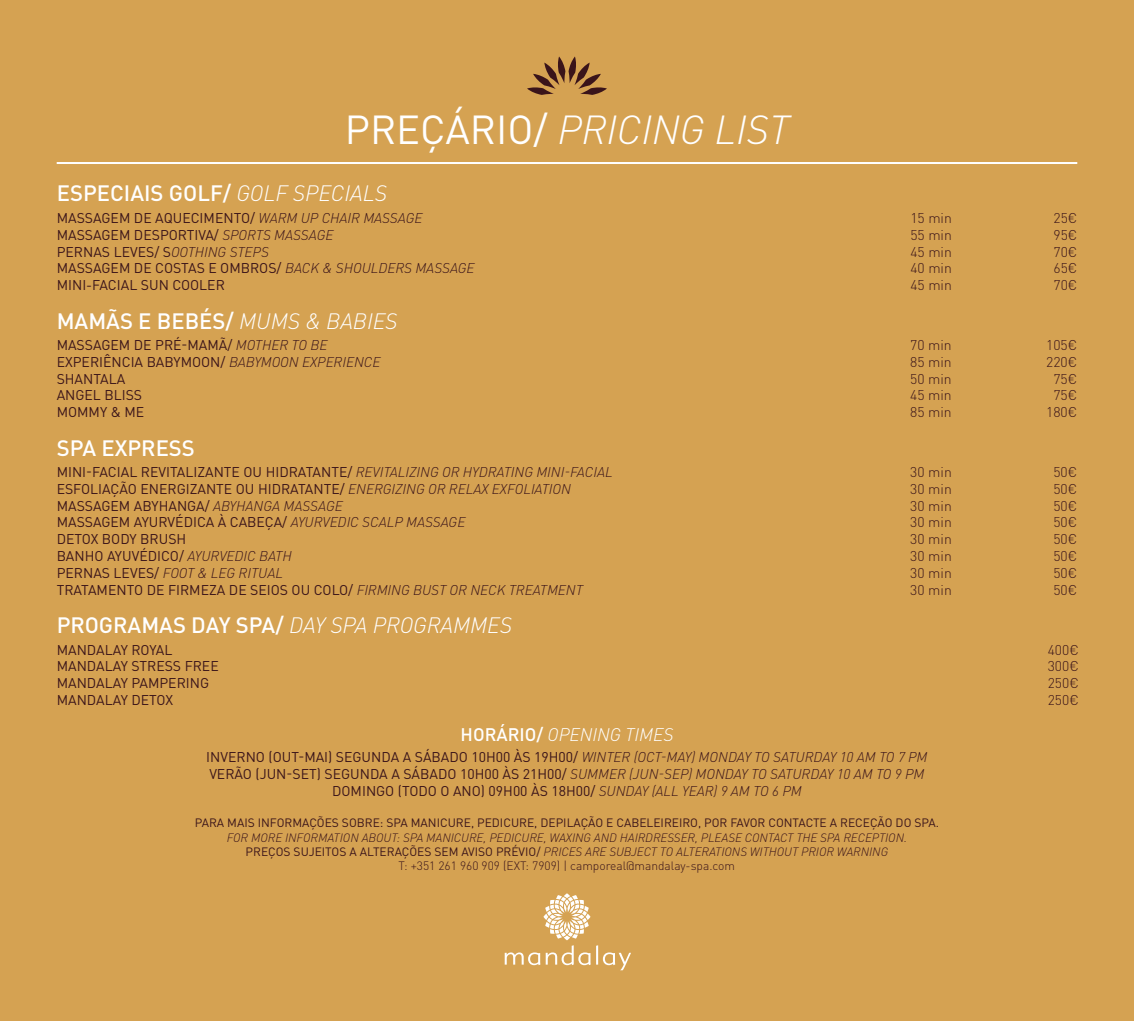
<style>
.page{position:relative;width:1134px;height:1021px;background:#fff}
.page>*{position:absolute;margin:0;border:0;box-sizing:border-box;transform-origin:0 0}
.t1{font:italic 300 40px "DIN Pro";color:#fff}
.t2{font:500 22px "DIN Pro";color:#fff}
.t3{font:italic 300 18px "DIN Pro";color:#fff}
.t4{font:14px/16.8px "DIN Pro";color:#3a141a}
.t5{font:300 14px/16.8px "DIN Pro";color:#3a141a;text-align:justify}
.t6{font:italic 300 12px/14.4px "DIN Pro";color:#3a141a;text-align:center}
.t7{font:12px "DIN Pro";color:#3a141a}
.s1{font-weight:400;font-style:normal}
.s2{font-weight:300;font-style:italic}
.s3{font-weight:500;font-style:normal}
.s4{font-style:normal}
</style>
<div class="page">
<div style="left:0;top:0;width:1134px;height:1020px;background:#d5a252"></div>
<svg style="left:527px;top:56px;width:80px;height:39px"></svg>
<hr style="left:57px;top:162px;width:1020px;height:2px;background:#fff">
<svg style="left:505px;top:893px;width:126px;height:77px"></svg>
<h1 class="t1" style="left:345px;top:99px;width:446px"><span class="s1">PREÇÁRIO/</span> PRICING LIST</h1>
<h2 class="t2" style="left:57px;top:175px;width:332px">ESPECIAIS GOLF/ <span class="s2">GOLF SPECIALS</span></h2>
<p class="t4" style="left:57px;top:208px;width:419px">MASSAGEM DE AQUECIMENTO/ <span class="s2">WARM UP CHAIR MASSAGE </span>MASSAGEM DESPORTIVA/ <span class="s2">SPORTS MASSAGE<br></span>PERNAS LEVES/ S<span class="s2">OOTHING STEPS<br></span>MASSAGEM DE COSTAS E OMBROS/ <span class="s2">BACK &amp; SHOULDERS MASSAGE </span>MINI-FACIAL SUN COOLER</p>
<p class="t5" style="left:1053px;top:208px;width:25px">25€ 95€ 70€ 65€ 70€</p>
<p class="t5" style="left:910px;top:208px;width:43px">15 min 55 min 45 min 40 min 45 min</p>
<h2 class="t2" style="left:57px;top:303px;width:342px">MAMÃS E BEBÉS/ <span class="s2">MUMS &amp; BABIES</span></h2>
<p class="t4" style="left:57px;top:335px;width:325px">MASSAGEM DE PRÉ-MAMÃ/ <span class="s2">MOTHER TO BE<br></span>EXPERIÊNCIA BABYMOON/ <span class="s2">BABYMOON EXPERIENCE<br></span>SHANTALA<br>ANGEL BLISS<br>MOMMY &amp; ME</p>
<p class="t5" style="left:910px;top:335px;width:43px">70 min 85 min 50 min 45 min 85 min</p>
<p class="t5" style="left:1046px;top:335px;width:33px;text-align:center">105€<br>220€<br>75€<br>75€<br>180€</p>
<h2 class="t2" style="left:57px;top:429px;width:140px">SPA EXPRESS</h2>
<p class="t4" style="left:57px;top:462px;width:557px">MINI-FACIAL REVITALIZANTE OU HIDRATANTE/ <span class="s2">REVITALIZING OR HYDRATING MINI-FACIAL </span>ESFOLIAÇÃO ENERGIZANTE OU HIDRATANTE/ <span class="s2">ENERGIZING OR RELAX EXFOLIATION </span>MASSAGEM ABYHANGA/ <span class="s2">ABYHANGA MASSAGE<br></span>MASSAGEM AYURVÉDICA À CABEÇA/ <span class="s2">AYURVEDIC SCALP MASSAGE<br></span>DETOX BODY BRUSH<br>BANHO AYUVÉDICO/ <span class="s2">AYURVEDIC BATH<br></span>PERNAS LEVES/ <span class="s2">FOOT &amp; LEG RITUAL<br></span>TRATAMENTO DE FIRMEZA DE SEIOS OU COLO/ <span class="s2">FIRMING BUST OR NECK TREATMENT</span></p>
<p class="t5" style="left:910px;top:462px;width:43px">30 min 30 min 30 min 30 min 30 min 30 min 30 min 30 min</p>
<p class="t5" style="left:1053px;top:462px;width:25px">50€ 50€ 50€ 50€ 50€ 50€ 50€ 50€</p>
<h2 class="t2" style="left:57px;top:607px;width:457px">PROGRAMAS DAY SPA/ <span class="s2">DAY SPA PROGRAMMES</span></h2>
<p class="t4" style="left:57px;top:639px;width:164px">MANDALAY ROYAL<br>MANDALAY STRESS FREE<br>MANDALAY PAMPERING<br>MANDALAY DETOX</p>
<p class="t5" style="left:1048px;top:640px;width:33px">400€ 300€ 250€ 250€</p>
<p class="t3" style="left:461px;top:720px;width:214px"><span class="s3">HORÁRIO/</span> OPENING TIMES</p>
<p class="t4" style="left:206px;top:747px;width:723px;text-align:center">INVERNO (OUT-MAI) SEGUNDA A SÁBADO 10H00 ÀS 19H00/ <span class="s2">WINTER (OCT-MAY) MONDAY TO SATURDAY 10 AM TO 7 PM<br></span>VERÃO (JUN-SET) SEGUNDA A SÁBADO 10H00 ÀS 21H00/ <span class="s2">SUMMER (JUN-SEP) MONDAY TO SATURDAY 10 AM TO 9 PM<br></span>DOMINGO (TODO O ANO) 09H00 ÀS 18H00/ <span class="s2">SUNDAY (ALL YEAR) 9 AM TO 6 PM</span></p>
<p class="t7" style="left:195px;top:813px;width:746px">PARA MAIS INFORMAÇÕES SOBRE: SPA MANICURE, PEDICURE, DEPILAÇÃO E CABELEIREIRO, POR FAVOR CONTACTE A RECEÇÃO DO SPA.</p>
<p class="t6" style="left:227px;top:829px;width:682px">FOR MORE INFORMATION ABOUT: SPA MANICURE, PEDICURE, WAXING AND HAIRDRESSER, PLEASE CONTACT THE SPA RECEPTION.<br><span class="s1">PREÇOS SUJEITOS A ALTERAÇÕES SEM AVISO PRÉVIO/</span> PRICES ARE SUBJECT TO ALTERATIONS WITHOUT PRIOR WARNING<br><span class="s4">T: +351 261 960 909 (EXT: 7909) | camporeal@mandalay-spa.com</span></p>
</div>
